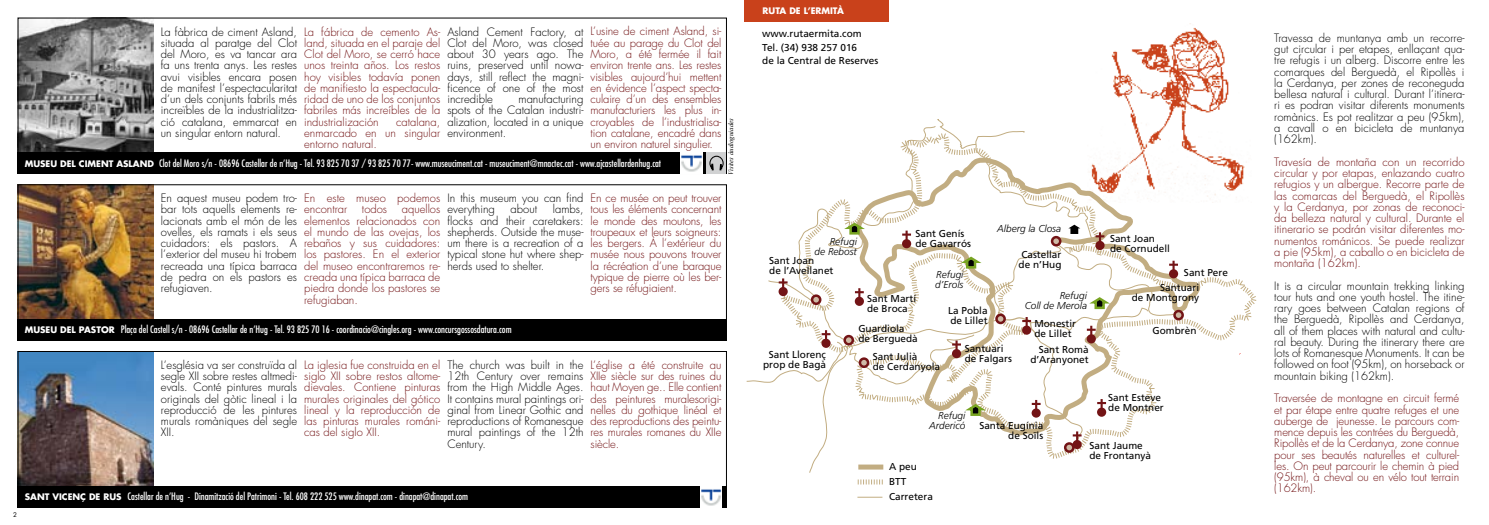
<style>
.page{position:relative;width:1489px;height:525px;background:#fff}
.page>*{position:absolute;margin:0;border:0;box-sizing:border-box;transform-origin:0 0}
.t1{font:300 11.25px/11.2px "Futura Std";color:#731416;text-align:justify}
.t2{font:300 11.25px/11.2px "Futura Std";color:#000;text-align:justify}
.t3{font:10px/10px "Frutiger LT Std";color:#000}
.t4{font:condensed 10px "Futura Std";color:#fff}
.t5{font:italic 300 10px/10px "Frutiger LT Std";color:#000;text-align:right}
.t6{font:700 8.75px "Futura Std";color:#fff}
.t7{font:italic 6.88px "Times New Roman";color:#000}
.t8{font:6.25px "Futura Std";color:#000}
.s1{font-weight:700;font-stretch:normal;font-size:8.75px}
</style>
<div class="page">
<div style="left:744px;top:0;width:144px;height:22px;background:#c9411b"></div>
<img style="left:1111px;top:27px;width:136px;height:171px">
<svg style="left:1202px;top:277px;width:55px;height:78px"></svg>
<img style="left:20px;top:353px;width:134px;height:132px">
<img style="left:20px;top:186px;width:134px;height:133px">
<img style="left:20px;top:20px;width:134px;height:132px">
<svg style="left:857px;top:479px;width:25px;height:5px"></svg>
<svg style="left:857px;top:496px;width:25px;height:1px"></svg>
<svg style="left:746px;top:115px;width:456px;height:358px"></svg>
<div style="left:18px;top:485px;width:708px;height:22px;background:#000"></div>
<div style="left:18px;top:319px;width:708px;height:21px;background:#000"></div>
<div style="left:18px;top:152px;width:708px;height:22px;background:#000"></div>
<div style="left:18px;top:18px;width:708px;height:156px;border:1px solid #000"></div>
<div style="left:18px;top:184px;width:708px;height:156px;border:1px solid #000"></div>
<div style="left:18px;top:351px;width:708px;height:156px;border:1px solid #000"></div>
<div style="left:706px;top:152px;width:20px;height:22px;background:#d0d1d2"></div>
<svg style="left:709px;top:156px;width:14px;height:14px"></svg>
<img style="left:681px;top:152px;width:21px;height:22px">
<img style="left:700px;top:486px;width:21px;height:21px">
<p class="t2" style="left:161px;top:26px;width:138px">La fàbrica de ciment Asland, situada al paratge del Clot del Moro, es va tancar ara fa uns trenta anys. Les restes avui visibles encara posen de manifest l’espectacularitat d’un dels conjunts fabrils més increïbles de la industrialitza&shy;ció catalana, emmarcat en un singular entorn natural.</p>
<p class="t1" style="left:304px;top:26px;width:138px">La fábrica de cemento As&shy;land, situada en el paraje del Clot del Moro, se cerró hace unos treinta años. Los restos hoy visibles todavía ponen de manifiesto la espectacula&shy;ridad de uno de los conjuntos fabriles más increíbles de la industrialización</p>
<p class="t1" style="left:590px;top:26px;width:132px">L’usine de ciment Asland, si&shy;tuée au parage du Clot del Moro, a été fermée il fait environ trente ans. Les restes visibles aujourd’hui mettent en évidence l’aspect specta&shy;culaire d’un des ensembles manufacturiers les plus in&shy;croyables de l’industrialisa&shy;tion catalane, encadré dans un environ naturel singulier.</p>
<p class="t2" style="left:447px;top:26px;width:138px">Asland Cement Factory, at Clot del Moro, was closed about 30 years ago. The ruins, preserved until nowa&shy;days, still reflect the magni&shy;ficence of one of the most incredible</p>
<p class="t2" style="left:447px;top:94px;width:138px;text-indent:71px">manufacturing spots of the Catalan industri&shy;alization, located in a unique environment.</p>
<p class="t1" style="left:304px;top:116px;width:138px;text-indent:92px">catalana, enmarcado en un singular entorno natural.</p>
<p class="t7" style="left:726px;top:175px;width:58px;rotate:-90deg">Visites àudioguiades</p>
<p class="t4" style="left:25px;top:157px;width:638px"><span class="s1">MUSEU DEL CIMENT ASLAND</span> Clot del Moro s/n - 08696 Castellar de n’Hug - Tel. 93 825 70 37 / 93 825 70 77- www.museuciment.cat - museuciment@mnactec.cat - www.ajcastellardenhug.cat</p>
<p class="t1" style="left:304px;top:204px;width:138px;text-indent:98px">aquellos elementos relacionados con el mundo de las ovejas, los rebaños y sus cuidadores: los pastores. En el exterior del museo encontraremos re&shy;creada una típica barraca de piedra donde los pastores se refugiaban.</p>
<p class="t2" style="left:447px;top:193px;width:138px">In this museum you can find everything</p>
<p class="t2" style="left:161px;top:193px;width:138px">En aquest museu podem tro&shy;bar tots aquells elements re&shy;lacionats amb el món de les ovelles, els ramats i els seus cuidadors: els pastors. A l’exterior del museu hi trobem recreada una típica barraca de pedra on els pastors es refugiaven.</p>
<p class="t1" style="left:304px;top:193px;width:138px">En este museo podemos encontrar</p>
<p class="t2" style="left:447px;top:204px;width:138px;text-indent:105px">lambs, flocks and their caretakers: shepherds. Outside the muse&shy;um there is a recreation of a typical stone hut where shep&shy;herds used to shelter.</p>
<p class="t1" style="left:590px;top:192px;width:132px">En ce musée on peut trouver tous les éléments concernant le monde des moutons, les troupeaux et leurs soigneurs: les bergers. À l’extérieur du musée nous pouvons trouver la récréation d’une baraque typique de pierre où les ber&shy;gers se réfugiaient.</p>
<p class="t1" style="left:362px;top:204px;width:27px">todos</p>
<p class="t2" style="left:510px;top:204px;width:28px">about</p>
<p class="t4" style="left:25px;top:323px;width:488px"><span class="s1">MUSEU DEL PASTOR</span> Plaça del Castell s/n - 08696 Castellar de n’Hug - Tel. 93 825 70 16 - coordinacio@cingles.org - www.concursgossosdatura.com</p>
<p class="t2" style="left:161px;top:359px;width:138px">L’església va ser construïda al segle XII sobre restes altmedi&shy;evals. Conté pintures murals originals del gòtic lineal i la reproducció de les pintures murals romàniques del segle XII.</p>
<p class="t1" style="left:304px;top:359px;width:138px">La iglesia fue construida en el siglo XII sobre restos altome&shy;dievales. Contiene pinturas murales originales del gótico lineal y la reproducción de las pinturas murales románi&shy;cas del siglo XII.</p>
<p class="t2" style="left:447px;top:359px;width:138px">The church was built in the 12th Century over remains from the High Middle Ages.<br>It contains mural paintings ori&shy;ginal from Linear Gothic and reproductions of Romanesque mural paintings of the 12th Century.</p>
<p class="t1" style="left:590px;top:359px;width:132px">L’église a été construite au XIIe siècle sur des ruines du haut Moyen ge.. Elle contient des peintures muralesorigi&shy;nelles du gothique linéal et des reproductions des peintu&shy;res murales romanes du XIIe siècle.</p>
<p class="t8" style="left:13px;top:510px;width:5px">2</p>
<p class="t4" style="left:25px;top:489px;width:445px"><span class="s1">SANT VICENÇ DE RUS</span> Castellar de n’Hug - Dinamització del Patrimoni - Tel. 608 222 525 www.dinapat.com - dinapat@dinapat.com</p>
<p class="t6" style="left:762px;top:5px;width:83px">RUTA DE L’ERMITÀ</p>
<p class="t3" style="left:762px;top:26px;width:118px;line-height:13.8px">www.rutaermita.com<br>Tel. (34) 938 257 016<br>de la Central de Reserves</p>
<p class="t5" style="left:814px;top:237px;width:44px">Refugi<br>de Rebost</p>
<p class="t3" style="left:769px;top:255px;width:66px">Sant Joan<br>de l’Avellanet</p>
<p class="t3" style="left:915px;top:229px;width:57px">Sant Genís de Gavarrós</p>
<p class="t5" style="left:935px;top:269px;width:30px;text-align:left">Refugi d’Erols</p>
<p class="t5" style="left:997px;top:223px;width:65px">Alberg la Closa</p>
<p class="t3" style="left:1018px;top:249px;width:44px">Castellar de n’Hug</p>
<p class="t3" style="left:763px;top:349px;width:64px;text-align:center">Sant Llorenç prop de Bagà</p>
<p class="t3" style="left:867px;top:293px;width:50px">Sant Martí de Broca</p>
<p class="t3" style="left:858px;top:324px;width:61px">Guardiola de Berguedà</p>
<p class="t3" style="left:872px;top:351px;width:69px">Sant Julià<br>de Cerdanyola</p>
<p class="t3" style="left:948px;top:305px;width:41px">La Pobla de Lillet</p>
<p class="t5" style="left:1024px;top:290px;width:64px">Refugi<br>Coll de Merola</p>
<p class="t3" style="left:1034px;top:318px;width:43px">Monestir de Lillet</p>
<p class="t3" style="left:964px;top:343px;width:49px">Santuari de Falgars</p>
<p class="t3" style="left:1030px;top:345px;width:60px;text-align:right">Sant Romà d’Aranyonet</p>
<p class="t5" style="left:929px;top:410px;width:38px">Refugi<br>Ardericó</p>
<p class="t3" style="left:979px;top:420px;width:65px;text-align:right">Santa Eugínia de Soïls</p>
<p class="t3" style="left:1109px;top:233px;width:62px">Sant Joan<br>de Cornudell</p>
<p class="t3" style="left:1183px;top:267px;width:45px">Sant Pere</p>
<p class="t3" style="left:1131px;top:283px;width:69px;text-align:right">Santuari<br>de Montgrony</p>
<p class="t3" style="left:1152px;top:325px;width:45px">Gombrèn</p>
<p class="t3" style="left:1108px;top:392px;width:57px">Sant Esteve de Montner</p>
<p class="t3" style="left:889px;top:458px;width:45px;line-height:15px">A peu<br>BTT<br>Carretera</p>
<p class="t3" style="left:1089px;top:440px;width:63px">Sant Jaume de Frontanyà</p>
<p class="t2" style="left:1274px;top:32px;width:192px">Travessa de muntanya amb un recorre&shy;gut circular i per etapes, enllaçant qua&shy;tre refugis i un alberg. Discorre entre les comarques del Berguedà, el Ripollès i la Cerdanya, per zones de reconeguda bellesa natural i cultural. Durant l’itinera&shy;ri es podran visitar diferents monuments romànics. Es pot realitzar a peu (95km), a cavall o en bicicleta de muntanya (162km).</p>
<p class="t1" style="left:1274px;top:156px;width:192px">Travesía de montaña con un recorrido circular y por etapas, enlazando cuatro refugios y un albergue. Recorre parte de las comarcas del Berguedà, el Ripollès y la Cerdanya, por zonas de reconoci&shy;da belleza natural y cultural. Durante el itinerario se podrán visitar diferentes mo&shy;numentos románicos. Se puede realizar a pie (95km), a caballo o en bicicleta de montaña (162km).</p>
<p class="t2" style="left:1274px;top:280px;width:192px">It is a circular mountain trekking linking tour huts and one youth hostel. The itine&shy;rary goes between Catalan regions of the Berguedà, Ripollès and Cerdanya, all of them places with natural and cultu&shy;ral beauty. During the itinerary there are lots of Romanesque Monuments. It can be followed on foot (95km), on horseback or mountain biking (162km).</p>
<p class="t1" style="left:1274px;top:392px;width:186px">Traversée de montagne en circuit fermé et par étape entre quatre refuges et une auberge de jeunesse. Le parcours com&shy;mence depuis les contrées du Berguedà, Ripollès et de la Cerdanya, zone connue pour ses beautés naturelles et culturel&shy;les. On peut parcourir le chemin à pied (95km), à cheval ou en vélo tout terrain (162km).</p>
</div>
